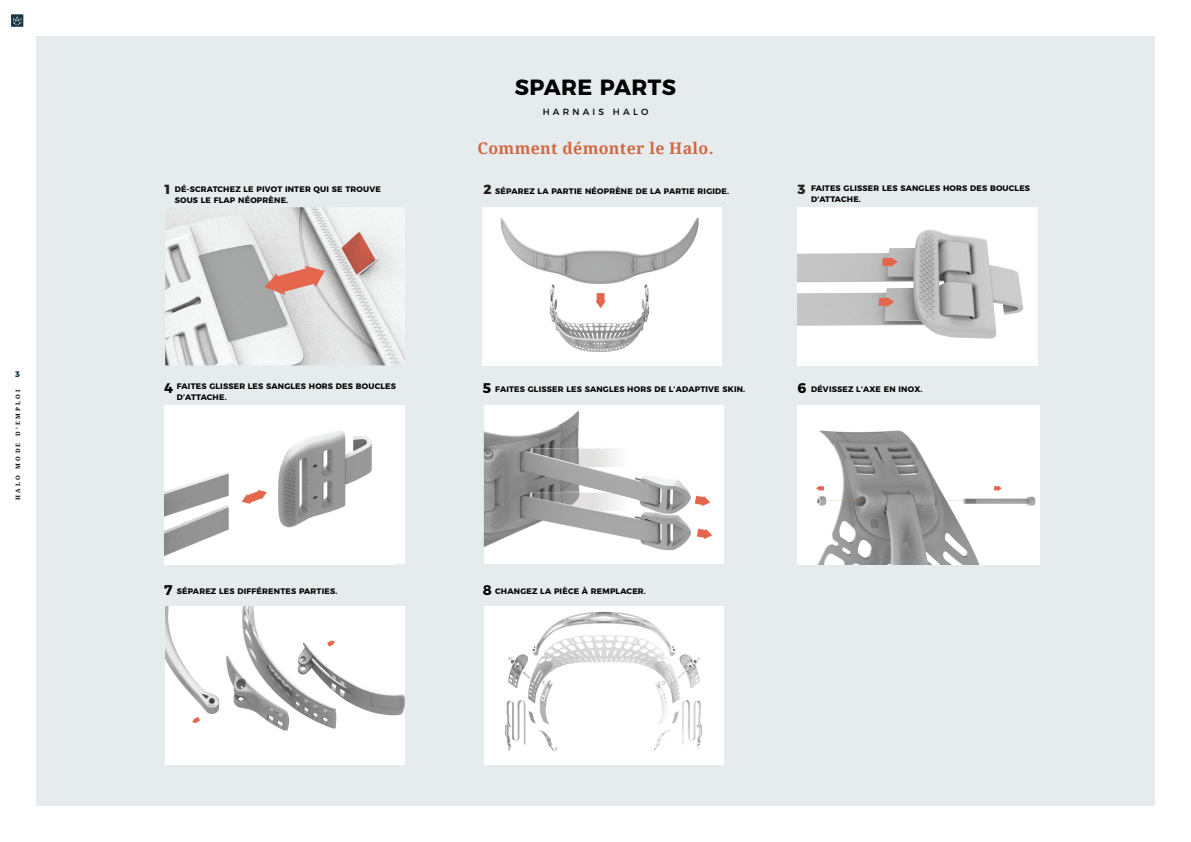
<style>
.page{position:relative;width:1191px;height:842px;background:#fff}
.page>*{position:absolute;margin:0;border:0;box-sizing:border-box;transform-origin:0 0}
.Table_des_matières_2{font:700 22px "Montserrat";letter-spacing:.02em;color:#000}
.Table_des_matières_2-2{font:700 16px "Droid Serif";letter-spacing:.02em;color:#d26842}
.Table_des_matières_2-3{font:700 14px "Montserrat";color:#000}
.t1{font:800 13.3px "Montserrat";color:#231f20}
.Table_des_matières_2-4{font:9px "Montserrat";letter-spacing:.35em;color:#000}
.Table_des_matières_2-5{font:700 8px/11px "Montserrat";letter-spacing:.025em;color:#000}
.t2{font:800 8px "Montserrat";color:#1a3544}
.t3{font:700 6px "Droid Serif";letter-spacing:.39em;color:#000001}
</style>
<div class="page">
<div style="left:36px;top:36px;width:1118px;height:770px;background:#e6eced"></div>
<img style="left:484px;top:406px;width:239px;height:158px">
<svg style="left:694px;top:496px;width:16px;height:10px"></svg>
<svg style="left:697px;top:529px;width:15px;height:10px"></svg>
<div style="left:482px;top:207px;width:239px;height:158px;background:#fff"></div>
<img style="left:500px;top:217px;width:199px;height:135px">
<svg style="left:595px;top:293px;width:11px;height:15px"></svg>
<img style="left:531px;top:447px;width:60px;height:20px">
<img style="left:530px;top:491px;width:61px;height:20px">
<div style="left:484px;top:606px;width:239px;height:158px;background:#fff"></div>
<img style="left:505px;top:611px;width:198px;height:141px">
<img style="left:591px;top:438px;width:46px;height:34px">
<img style="left:591px;top:488px;width:46px;height:25px">
<img style="left:591px;top:491px;width:43px;height:20px">
<img style="left:165px;top:207px;width:240px;height:158px">
<div style="left:165px;top:406px;width:239px;height:158px;background:#fff"></div>
<img style="left:165px;top:430px;width:207px;height:126px">
<svg style="left:242px;top:490px;width:25px;height:14px"></svg>
<div style="left:165px;top:606px;width:240px;height:158px;background:#fff"></div>
<img style="left:165px;top:606px;width:240px;height:125px">
<svg style="left:192px;top:717px;width:8px;height:6px"></svg>
<svg style="left:327px;top:640px;width:8px;height:7px"></svg>
<img style="left:341px;top:232px;width:34px;height:27px">
<img style="left:198px;top:245px;width:90px;height:97px">
<svg style="left:264px;top:266px;width:61px;height:29px"></svg>
<img style="left:797px;top:207px;width:240px;height:158px">
<img style="left:799px;top:406px;width:240px;height:158px">
<svg style="left:994px;top:486px;width:8px;height:5px"></svg>
<svg style="left:816px;top:486px;width:8px;height:5px"></svg>
<svg style="left:933px;top:501px;width:31px;height:1px"></svg>
<svg style="left:826px;top:501px;width:40px;height:1px"></svg>
<svg style="left:878px;top:297px;width:16px;height:10px"></svg>
<svg style="left:882px;top:257px;width:16px;height:10px"></svg>
<svg style="left:11px;top:15px;width:12px;height:12px"></svg>
<p class="t2" style="left:15px;top:368px;width:6px">3</p>
<p class="t3" style="left:14px;top:500px;width:112px;rotate:-90deg">HALO MODE D’EMPLOI</p>
<p class="Table_des_matières_2" style="left:515px;top:70px;width:163px">SPARE PARTS</p>
<p class="Table_des_matières_2-4" style="left:542px;top:105px;width:107px">HARNAIS HALO</p>
<p class="Table_des_matières_2-2" style="left:477px;top:137px;width:238px">Comment démonter le Halo.</p>
<p class="Table_des_matières_2-5" style="left:175px;top:183px;width:208px">DÉ-SCRATCHEZ LE PIVOT INTER QUI SE TROUVE<br>SOUS LE FLAP NÉOPRÈNE.</p>
<h3 class="t1" style="left:163px;top:179px;width:10px">1</h3>
<h3 class="t1" style="left:483px;top:179px;width:10px">2</h3>
<h3 class="t1" style="left:797px;top:179px;width:10px">3</h3>
<p class="Table_des_matières_2-5" style="left:811px;top:182px;width:221px">FAITES GLISSER LES SANGLES HORS DES BOUCLES<br>D’ATTACHE.</p>
<p class="Table_des_matières_2-5" style="left:495px;top:185px;width:235px">SÉPAREZ LA PARTIE NÉOPRÈNE DE LA PARTIE RIGIDE.</p>
<p class="Table_des_matières_2-3" style="left:164px;top:377px;width:10px">4</p>
<p class="Table_des_matières_2-5" style="left:177px;top:380px;width:221px">FAITES GLISSER LES SANGLES HORS DES BOUCLES<br>D’ATTACHE.</p>
<p class="Table_des_matières_2-3" style="left:483px;top:377px;width:10px">5</p>
<p class="Table_des_matières_2-5" style="left:495px;top:383px;width:251px">FAITES GLISSER LES SANGLES HORS DE L’ADAPTIVE SKIN.</p>
<p class="Table_des_matières_2-3" style="left:797px;top:377px;width:10px">6</p>
<p class="Table_des_matières_2-5" style="left:811px;top:383px;width:113px">DÉVISSEZ L’AXE EN INOX.</p>
<p class="Table_des_matières_2-3" style="left:164px;top:579px;width:10px">7</p>
<p class="Table_des_matières_2-5" style="left:177px;top:585px;width:162px">SÉPAREZ LES DIFFÉRENTES PARTIES.</p>
<p class="Table_des_matières_2-3" style="left:483px;top:579px;width:11px">8</p>
<p class="Table_des_matières_2-5" style="left:495px;top:585px;width:152px">CHANGEZ LA PIÈCE À REMPLACER.</p>
</div>
